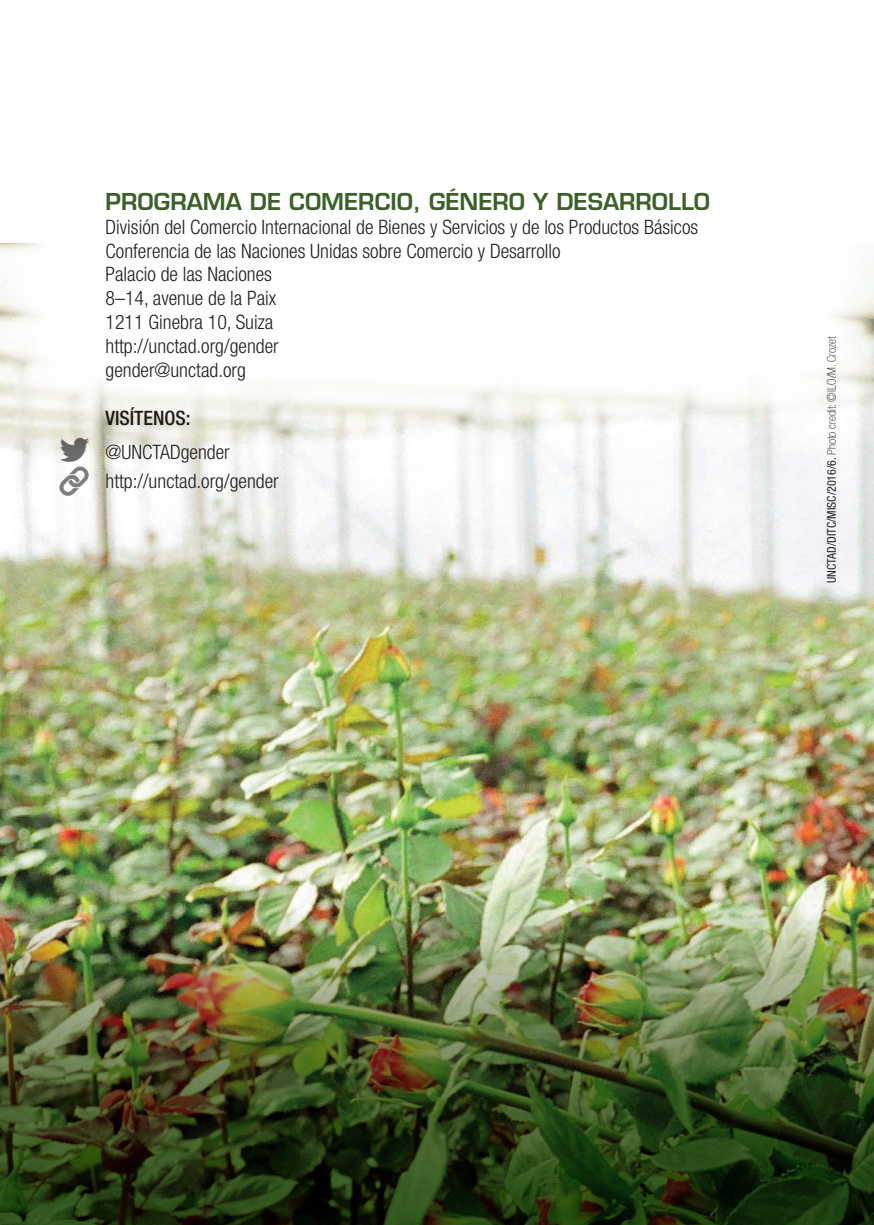
<style>
.page{position:relative;width:874px;height:1225px;background:#fff}
.page>*{position:absolute;margin:0;border:0;box-sizing:border-box;transform-origin:0 0}
.t1{font:600 22.8px "Eurostile LT Std";color:#3b6128}
.t2{font:300 condensed 19.8px/23.8px "Helvetica Neue LT Std";color:#231f20}
.t3{font:500 condensed 19.8px "Helvetica Neue LT Std";color:#231f20}
.t4{font:100 condensed 12px "Helvetica Neue LT Std";color:#231f20}
.s1{font-weight:400}
</style>
<div class="page">
<img style="left:0;top:422px;width:873px;height:454px">
<img style="left:0;top:876px;width:873px;height:349px">
<img style="left:56px;top:437px;width:38px;height:25px">
<img style="left:58px;top:466px;width:31px;height:30px">
<p class="t1" style="left:105px;top:187px;width:605px">PROGRAMA DE COMERCIO, GÉNERO Y DESARROLLO</p>
<p class="t2" style="left:105px;top:215px;width:594px">División del Comercio Internacional de Bienes y Servicios y de los Productos Básicos Conferencia de las Naciones Unidas sobre Comercio y Desarrollo<br>Palacio de las Naciones<br>8–14, avenue de la Paix<br>1211 Ginebra 10, Suiza<br>http://unctad.org/gender<br>gender@unctad.org</p>
<p class="t3" style="left:105px;top:406px;width:87px">VISÍTENOS:</p>
<p class="t2" style="left:105px;top:437px;width:174px;line-height:29.2px">@UNCTADgender http://unctad.org/gender</p>
<p class="t4" style="left:824px;top:583px;width:248px;rotate:-90deg"><span class="s1">UNCTAD/DITC/MISC/2016/6.</span> Photo credit: ©ILO/M. Crozet</p>
</div>
